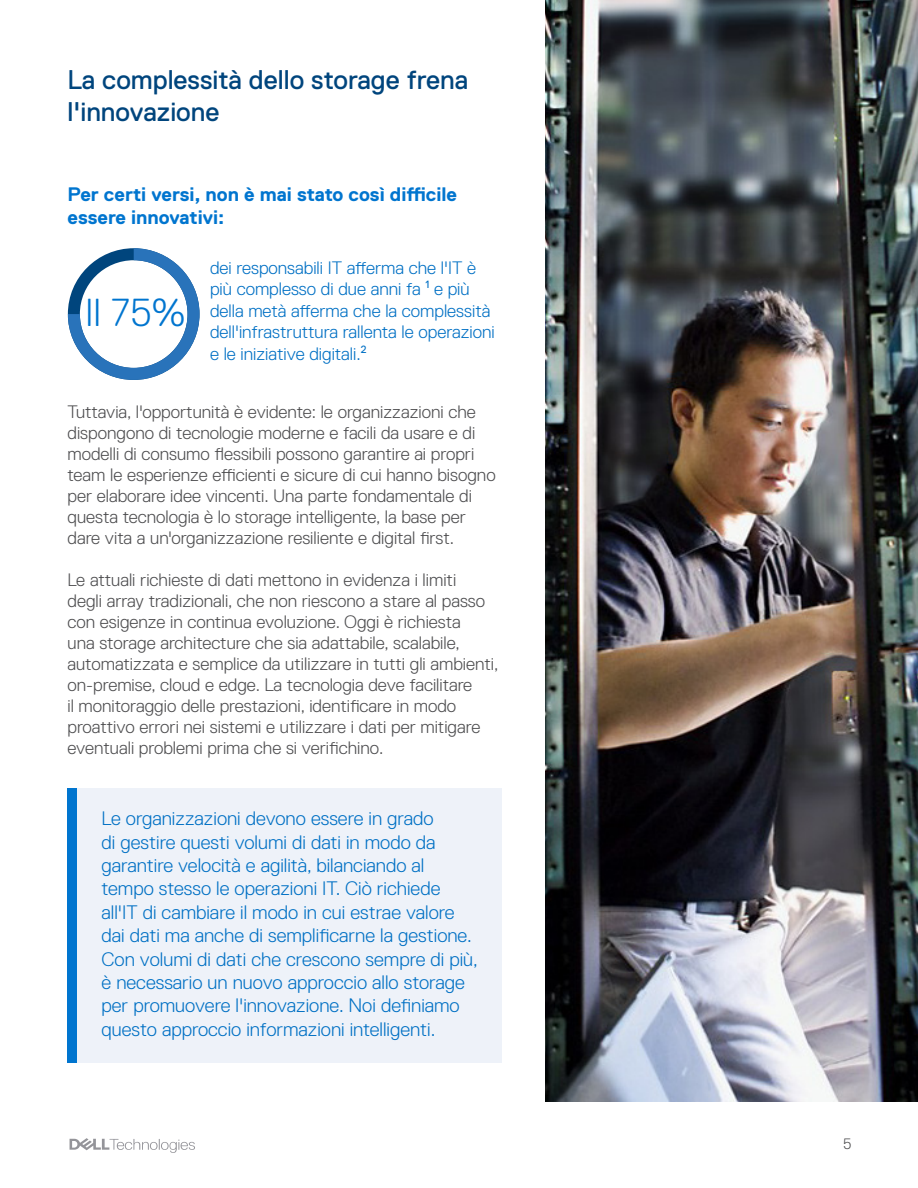
<style>
.page{position:relative;width:918px;height:1188px;background:#fff}
.page>*{position:absolute;margin:0;border:0;box-sizing:border-box;transform-origin:0 0}
.t1{font:300 39px "Dell Replica";color:#0075cf}
.t2{font:27px/32.4px "Dell Replica";color:#00457d}
.t3{font:300 19.5px/23.4px "Dell Replica";color:#0070c4}
.t4{font:700 19.5px/23.4px "Dell Replica";color:#0075cf}
.t5{font:300 18px/21px "Dell Replica";color:#4d4d4f}
.t6{font:300 18px/21.6px "Dell Replica";color:#0070c4}
.t7{font:300 15px "Dell Replica";color:#4d4d4f}
</style>
<div class="page">
<svg style="left:70px;top:1138px;width:125px;height:15px"></svg>
<div style="left:68px;top:788px;width:434px;height:275px;background:#eef2f9"></div>
<img style="left:545px;top:0;width:373px;height:1102px">
<svg style="left:68px;top:248px;width:132px;height:132px"></svg>
<div style="left:68px;top:788px;width:9px;height:275px;background:#0075cf"></div>
<p class="t2" style="left:68px;top:63px;width:402px">La complessità dello storage frena l'innovazione</p>
<p class="t4" style="left:68px;top:182px;width:391px">Per certi versi, non è mai stato così difficile essere innovativi:</p>
<p class="t1" style="left:85px;top:291px;width:102px">Il 75%</p>
<p class="t6" style="left:210px;top:257px;width:286px">dei responsabili IT afferma che l'IT è più complesso di due anni fa <sup>1</sup> e più della metà afferma che la complessità dell'infrastruttura rallenta le operazioni e le iniziative digitali.<sup>2</sup></p>
<p class="t5" style="left:68px;top:401px;width:430px">Tuttavia, l'opportunità è evidente: le organizzazioni che dispongono di tecnologie moderne e facili da usare e di modelli di consumo flessibili possono garantire ai propri team le esperienze efficienti e sicure di cui hanno bisogno per elaborare idee vincenti. Una parte fondamentale di questa tecnologia è lo storage intelligente, la base per dare vita a un'organizzazione resiliente e digital first.</p>
<p class="t5" style="left:68px;top:569px;width:432px">Le attuali richieste di dati mettono in evidenza i limiti<br>degli array tradizionali, che non riescono a stare al passo con esigenze in continua evoluzione. Oggi è richiesta<br>una storage architecture che sia adattabile, scalabile, automatizzata e semplice da utilizzare in tutti gli ambienti, on-premise, cloud e edge. La tecnologia deve facilitare<br>il monitoraggio delle prestazioni, identificare in modo proattivo errori nei sistemi e utilizzare i dati per mitigare eventuali problemi prima che si verifichino.</p>
<p class="t3" style="left:102px;top:807px;width:378px">Le organizzazioni devono essere in grado<br>di gestire questi volumi di dati in modo da garantire velocità e agilità, bilanciando al tempo stesso le operazioni IT. Ciò richiede all'IT di cambiare il modo in cui estrae valore dai dati ma anche di semplificarne la gestione.<br>Con volumi di dati che crescono sempre di più, è necessario un nuovo approccio allo storage per promuovere l'innovazione. Noi definiamo questo approccio informazioni intelligenti.</p>
<p class="t7" style="left:843px;top:1135px;width:10px">5</p>
</div>
